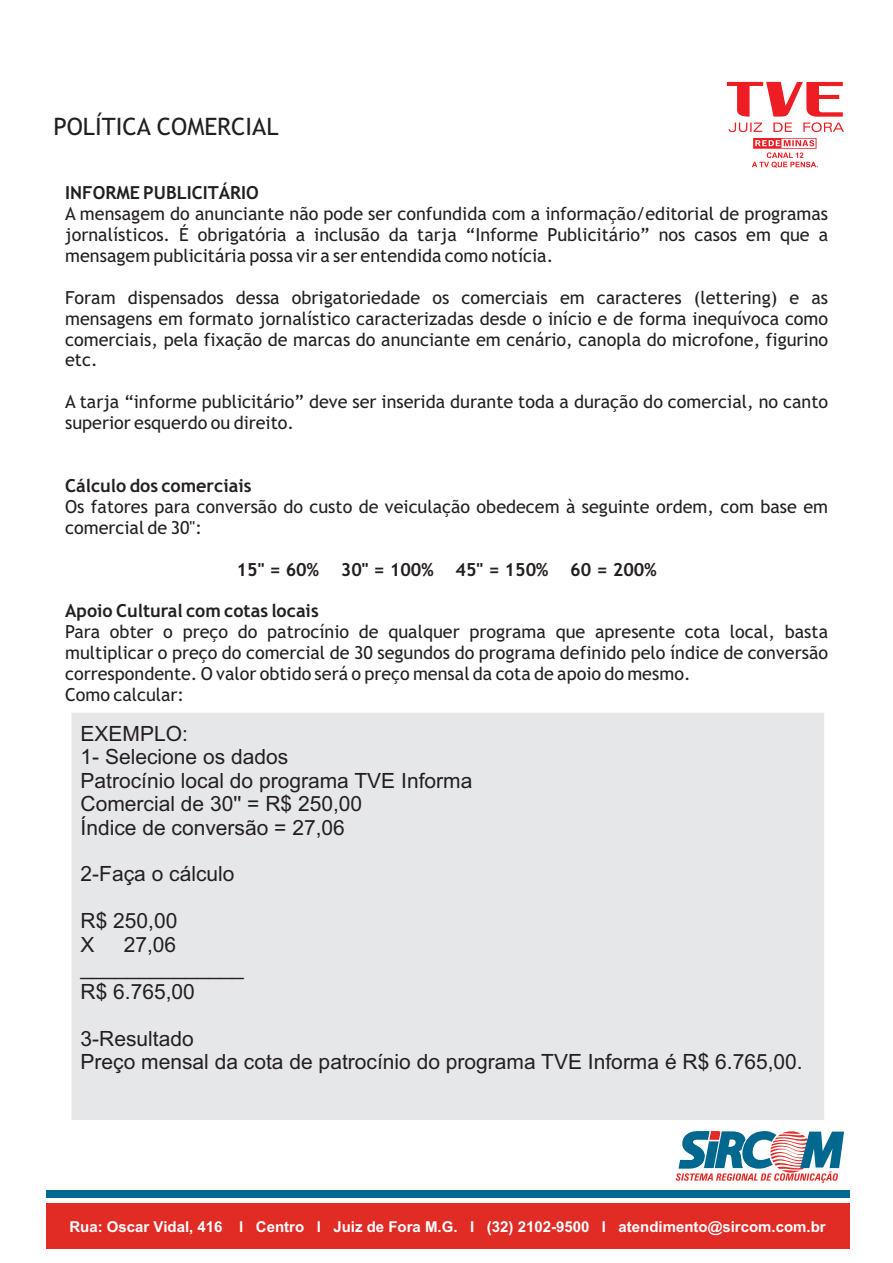
<style>
.page{position:relative;width:893px;height:1263px;background:#fff}
.page>*{position:absolute;margin:0;border:0;box-sizing:border-box;transform-origin:0 0}
.t1{font:24px "Trebuchet MS";color:#231f20}
.t2{font:21px/23.4px "Arial";color:#231f20}
.t3{font:18px/20.9px "Trebuchet MS";color:#231f20}
.t4{font:700 18px "Trebuchet MS";color:#231f20}
.t5{font:700 15px "Arial";color:#fff}
</style>
<div class="page">
<svg style="left:676px;top:1131px;width:168px;height:52px"></svg>
<svg style="left:727px;top:82px;width:117px;height:50px"></svg>
<svg style="left:752px;top:138px;width:66px;height:30px"></svg>
<div style="left:72px;top:713px;width:752px;height:406px;background:#e6e7e9"></div>
<hr style="left:72px;top:1119px;width:752px;height:1px;background:#e6e7e9">
<div style="left:46px;top:1190px;width:803px;height:8px;background:#00688f"></div>
<div style="left:46px;top:1204px;width:803px;height:45px;background:#e12c26"></div>
<h1 class="t1" style="left:53px;top:117px;width:227px">POLÍTICA COMERCIAL</h1>
<p class="t4" style="left:65px;top:186px;width:195px">INFORME PUBLICITÁRIO</p>
<p class="t3" style="left:65px;top:205px;width:764px;text-align:justify">A mensagem do anunciante não pode ser confundida com a informação/editorial de programas jornalísticos. É obrigatória a inclusão da tarja “Informe Publicitário” nos casos em que a mensagem publicitária possa vir a ser entendida como notícia.</p>
<p class="t3" style="left:65px;top:289px;width:764px;text-align:justify">Foram dispensados dessa obrigatoriedade os comerciais em caracteres (lettering) e as mensagens em formato jornalístico caracterizadas desde o início e de forma inequívoca como comerciais, pela fixação de marcas do anunciante em cenário, canopla do microfone, figurino etc.</p>
<p class="t3" style="left:65px;top:393px;width:764px">A tarja “informe publicitário” deve ser inserida durante toda a duração do comercial, no canto superior esquerdo ou direito.</p>
<p class="t4" style="left:65px;top:479px;width:188px">Cálculo dos comerciais</p>
<p class="t3" style="left:65px;top:498px;width:764px">Os fatores para conversão do custo de veiculação obedecem à seguinte ordem, com base em comercial de 30":</p>
<p class="t4" style="left:237px;top:562px;width:422px">15" = 60% 30" = 100% 45" = 150% 60 = 200%</p>
<p class="t4" style="left:65px;top:604px;width:255px">Apoio Cultural com cotas locais</p>
<p class="t3" style="left:65px;top:623px;width:764px">Para obter o preço do patrocínio de qualquer programa que apresente cota local, basta multiplicar o preço do comercial de 30 segundos do programa definido pelo índice de conversão correspondente. O valor obtido será o preço mensal da cota de apoio do mesmo.<br>Como calcular:</p>
<p class="t2" style="left:81px;top:723px;width:393px">EXEMPLO:<br>1- Selecione os dados<br>Patrocínio local do programa TVE Informa<br>Comercial de 30'' = R$ 250,00<br>Índice de conversão = 27,06</p>
<p class="t2" style="left:81px;top:864px;width:156px">2-Faça o cálculo</p>
<p class="t2" style="left:81px;top:911px;width:98px">R$ 250,00<br>X</p>
<p class="t2" style="left:81px;top:935px;width:165px;text-indent:43px">27,06 ______________<br>R$ 6.765,00</p>
<p class="t2" style="left:81px;top:1028px;width:724px">3-Resultado<br>Preço mensal da cota de patrocínio do programa TVE Informa é R$ 6.765,00.</p>
<p class="t5" style="left:69px;top:1221px;width:758px">Rua: Oscar Vidal, 416 l Centro l Juiz de Fora M.G. I (32) 2102-9500 I atendimento@sircom.com.br</p>
</div>
